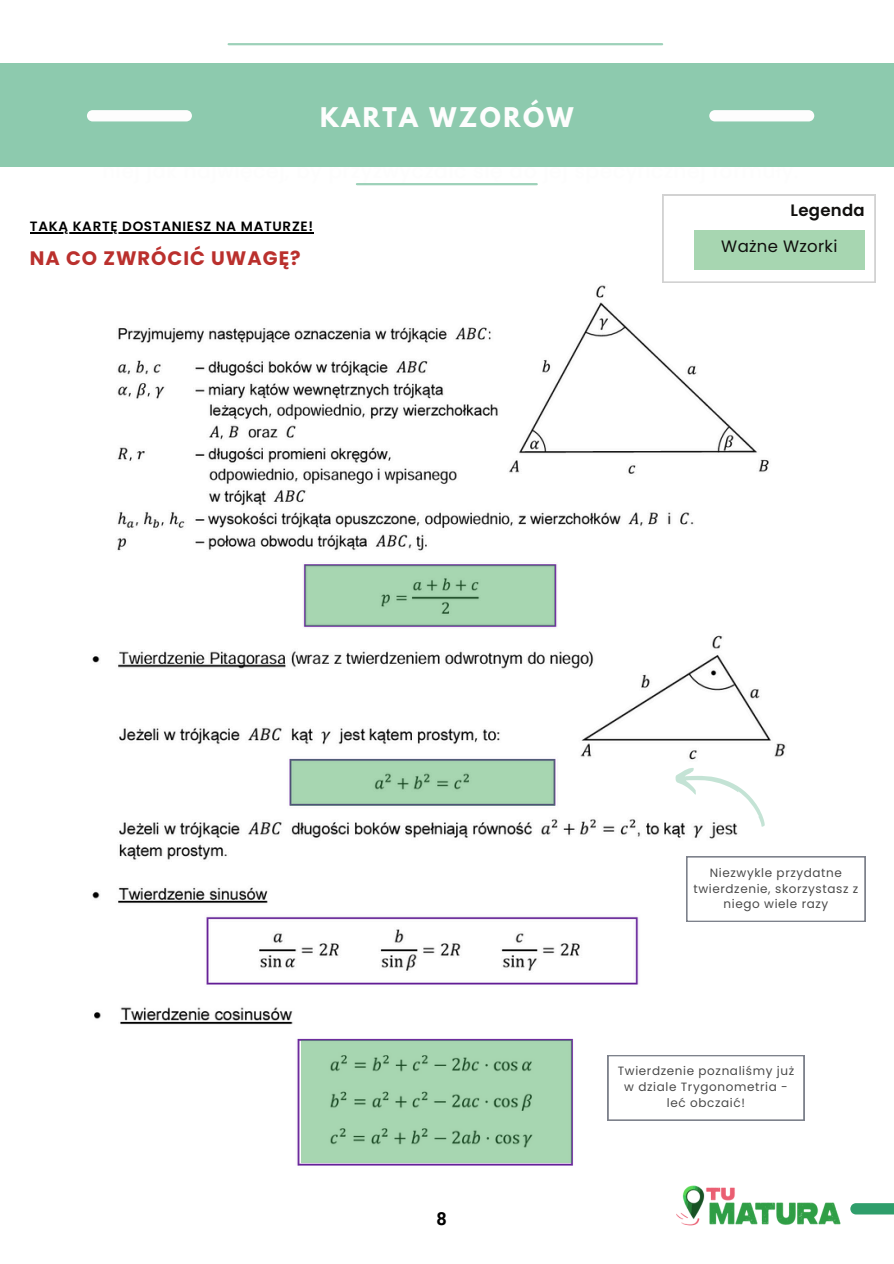
<style>
.page{position:relative;width:894px;height:1264px;background:#fff}
.page>*{position:absolute;margin:0;border:0;box-sizing:border-box;transform-origin:0 0}
.t1{font:700 24px "League Spartan";letter-spacing:.105em;color:#fdfdfd}
.t2{font:700 19.5px "Poppins";letter-spacing:.05em;color:#ba302d}
.t3{font:700 18px "Roboto";color:#000}
.t4{font:16.5px "Poppins";letter-spacing:.02em;color:#100f0d}
.t5{font:600 16.5px "Poppins";letter-spacing:.02em;color:#100f0d}
.t6{font:600 13.5px "Poppins";letter-spacing:.05em;color:#000}
.t7{font:12px/15.8px "Poppins";letter-spacing:.05em;color:#000;text-align:center}
</style>
<div class="page">
<div style="left:0;top:63px;width:893px;height:103px;background:#8dcaae"></div>
<svg style="left:87px;top:110px;width:105px;height:11px"></svg>
<svg style="left:709px;top:110px;width:105px;height:11px"></svg>
<hr style="left:357px;top:183px;width:179px;height:2px;background:#8dcaae">
<hr style="left:228px;top:43px;width:434px;height:2px;background:#8dcaae">
<img style="left:676px;top:1185px;width:165px;height:41px">
<svg style="left:850px;top:1203px;width:43px;height:11px"></svg>
<img style="left:117px;top:285px;width:652px;height:343px">
<img style="left:92px;top:635px;width:713px;height:350px">
<img style="left:94px;top:1007px;width:711px;height:159px">
<svg style="left:305px;top:564px;width:249px;height:61px;background:#a0ccab"></svg>
<svg style="left:301px;top:1040px;width:270px;height:123px;background:#a0ceaa"></svg>
<svg style="left:686px;top:856px;width:179px;height:65px"></svg>
<svg style="left:670px;top:760px;width:105px;height:67px"></svg>
<svg style="left:607px;top:1055px;width:197px;height:65px"></svg>
<svg style="left:290px;top:759px;width:264px;height:46px;background:#9dc9a9"></svg>
<hr style="left:30px;top:232px;width:284px;height:1px;background:#000">
<svg style="left:662px;top:195px;width:213px;height:87px"></svg>
<div style="left:693px;top:230px;width:171px;height:40px;background:#a7d6b1"></div>
<p class="t1" style="left:320px;top:105px;width:255px">KARTA WZORÓW</p>
<h3 class="t6" style="left:30px;top:217px;width:284px">TAKĄ KARTĘ DOSTANIESZ NA MATURZE!</h3>
<p class="t2" style="left:30px;top:244px;width:272px">NA CO ZWRÓCIĆ UWAGĘ?</p>
<h2 class="t5" style="left:790px;top:199px;width:76px">Legenda</h2>
<h4 class="t4" style="left:721px;top:235px;width:118px">Ważne Wzorki</h4>
<h6 class="t3" style="left:436px;top:1208px;width:12px">8</h6>
<p class="t7" style="left:693px;top:864px;width:166px">Niezwykle przydatne twierdzenie, skorzystasz z niego wiele razy</p>
<p class="t7" style="left:617px;top:1063px;width:178px">Twierdzenie poznaliśmy już w dziale Trygonometria - leć obczaić!</p>
</div>
